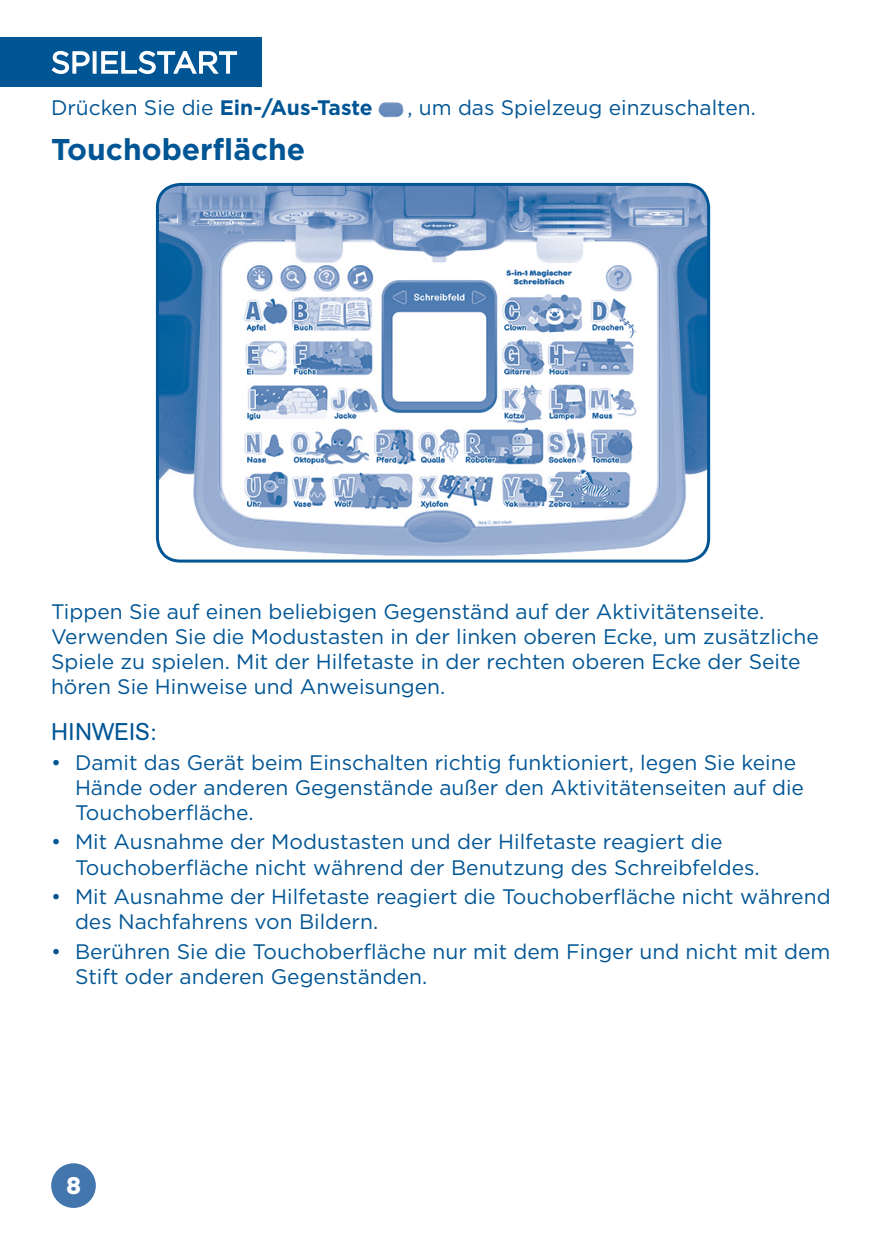
<style>
.page{position:relative;width:893px;height:1259px;background:#fff}
.page>*{position:absolute;margin:0;border:0;box-sizing:border-box;transform-origin:0 0}
.t1{font:700 30px "Gotham HTF";color:#005595}
.t2{font:30px "Gotham HTF";color:#fff}
.t3{font:24px "AG Book Rounded";letter-spacing:.01em;color:#005595}
.t4{font:700 24px "AG Book Rounded";color:#fff}
.t5{font:21px/25.2px "Gotham HTF";color:#005595}
.t6{font:700 21px "Gotham HTF";letter-spacing:-.005em;color:#005595}
.s1{font-weight:400}
</style>
<div class="page">
<div style="left:51px;top:1163px;width:45px;height:45px;background:#4476ae;border-radius:50%"></div>
<div style="left:0;top:37px;width:261px;height:49px;background:#005595"></div>
<img style="left:378px;top:102px;width:26px;height:16px">
<svg style="left:51px;top:50px;width:39px;height:24px"></svg>
<div style="left:93px;top:51px;width:4px;height:23px;border:2px solid #fff"></div>
<svg style="left:101px;top:50px;width:137px;height:24px"></svg>
<img style="left:157px;top:184px;width:552px;height:377px">
<div style="left:156px;top:183px;width:554px;height:379px;border:3px solid #005595;border-radius:23px"></div>
<h1 class="t2" style="left:51px;top:46px;width:188px">SPIELSTART</h1>
<p class="t6" style="left:51px;top:96px;width:323px"><span class="s1">Drücken Sie die</span> Ein-/Aus-Taste</p>
<p class="t5" style="left:407px;top:95px;width:350px">, um das Spielzeug einzuschalten.</p>
<h1 class="t1" style="left:51px;top:132px;width:256px">Touchoberfläche</h1>
<p class="t5" style="left:51px;top:598px;width:769px">Tippen Sie auf einen beliebigen Gegenständ auf der Aktivitätenseite.<br>Verwenden Sie die Modustasten in der linken oberen Ecke, um zusätzliche Spiele zu spielen. Mit der Hilfetaste in der rechten oberen Ecke der Seite hören Sie Hinweise und Anweisungen.</p>
<p class="t3" style="left:51px;top:718px;width:106px">HINWEIS:</p>
<p class="t5" style="left:75px;top:749px;width:730px;text-indent:-24px">• Damit das Gerät beim Einschalten richtig funktioniert, legen Sie keine<br>Hände oder anderen Gegenstände außer den Aktivitätenseiten auf die<br>Touchoberfläche.</p>
<p class="t5" style="left:75px;top:829px;width:686px;text-indent:-24px">• Mit Ausnahme der Modustasten und der Hilfetaste reagiert die<br>Touchoberfläche nicht während der Benutzung des Schreibfeldes.</p>
<p class="t5" style="left:75px;top:883px;width:757px;text-indent:-24px">• Mit Ausnahme der Hilfetaste reagiert die Touchoberfläche nicht während des Nachfahrens von Bildern.</p>
<p class="t5" style="left:75px;top:938px;width:757px;text-indent:-24px">• Berühren Sie die Touchoberfläche nur mit dem Finger und nicht mit dem<br>Stift oder anderen Gegenständen.</p>
<p class="t4" style="left:67px;top:1172px;width:16px">8</p>
</div>
